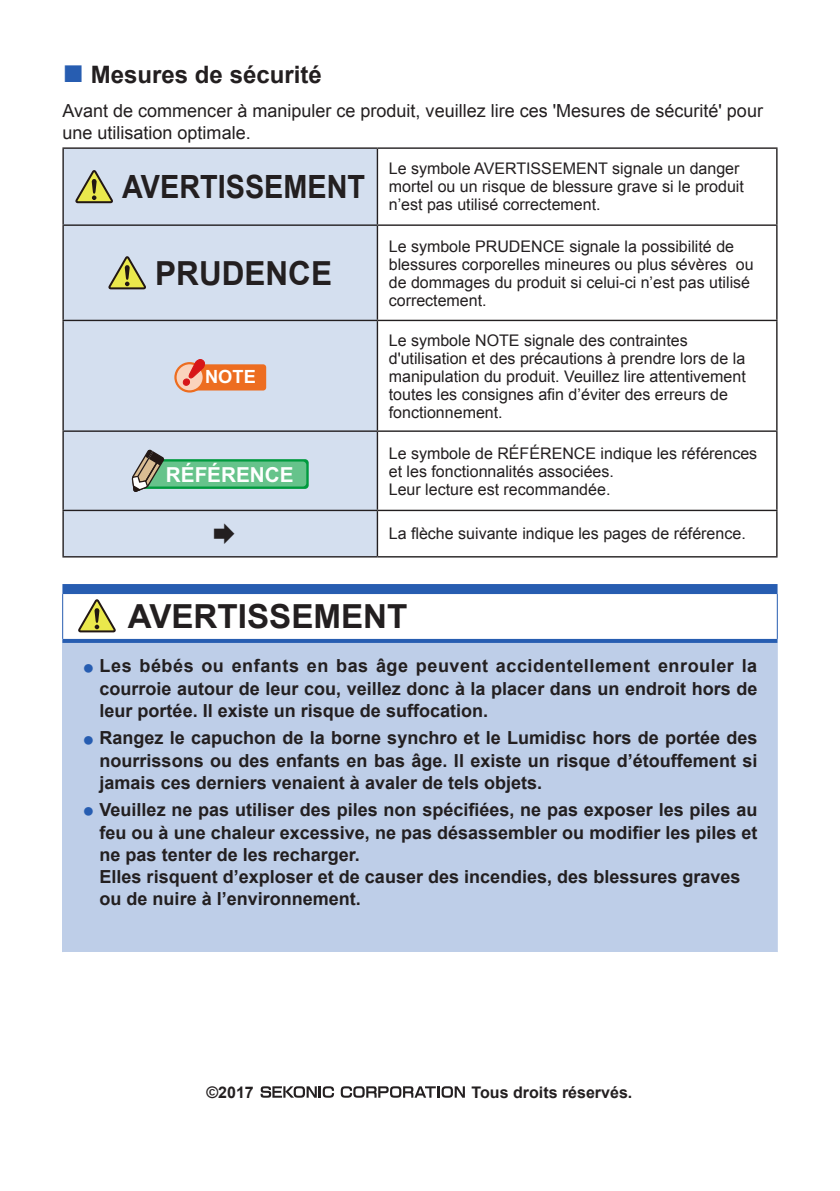
<style>
.page{position:relative;width:840px;height:1191px;background:#fff}
.page>*{position:absolute;margin:0;border:0;box-sizing:border-box;transform-origin:0 0}
._06_Warning_Titleの見出{font:700 33.2px "Arial";color:#231f20}
._06_Warning_Title{font:700 33.2px "Arial";color:#231f20;scale:.95 1}
._06_Warning_Title-2{font:700 32px "Arial";color:#231f20;scale:.9 1}
.t1{font:700 24px "Arial";color:#231f20}
.t2{font:700 20.6px "Arial";color:#fff}
.t3{font:700 18.2px "Arial";color:#fff}
._06_Warning_Text_2{font:700 18px/22.4px "Arial";color:#231f20;text-align:justify}
.t4{font:18px/22px "Arial";color:#231f20}
._07_Table1_text_Regu{font:16px/18px "Arial";color:#231f20}
.t5{font:700 16px "Arial";color:#231f20}
.s1{font-size:36px;color:#275db1}
.s2{font-weight:400;font-size:20px;color:#275db1}
</style>
<div class="page">
<div style="left:64px;top:149px;width:312px;height:407px;background:#d4dfef"></div>
<hr style="left:62px;top:147px;width:315px;height:2px;background:#231f20">
<hr style="left:62px;top:149px;width:2px;height:75px;background:#231f20">
<hr style="left:62px;top:224px;width:315px;height:2px;background:#231f20">
<hr style="left:62px;top:226px;width:2px;height:94px;background:#231f20">
<hr style="left:62px;top:320px;width:315px;height:1px;background:#231f20">
<hr style="left:62px;top:321px;width:2px;height:109px;background:#231f20">
<hr style="left:62px;top:430px;width:315px;height:2px;background:#231f20">
<hr style="left:62px;top:432px;width:2px;height:78px;background:#231f20">
<hr style="left:62px;top:510px;width:315px;height:1px;background:#231f20">
<hr style="left:62px;top:511px;width:2px;height:45px;background:#231f20">
<hr style="left:62px;top:556px;width:315px;height:1px;background:#231f20">
<hr style="left:377px;top:224px;width:400px;height:2px;background:#231f20">
<hr style="left:377px;top:320px;width:400px;height:1px;background:#231f20">
<hr style="left:377px;top:430px;width:400px;height:2px;background:#231f20">
<hr style="left:377px;top:510px;width:400px;height:1px;background:#231f20">
<hr style="left:377px;top:147px;width:400px;height:2px;background:#231f20">
<hr style="left:376px;top:149px;width:2px;height:75px;background:#231f20">
<hr style="left:775px;top:149px;width:2px;height:75px;background:#231f20">
<hr style="left:376px;top:226px;width:2px;height:94px;background:#231f20">
<hr style="left:775px;top:226px;width:2px;height:94px;background:#231f20">
<hr style="left:376px;top:321px;width:2px;height:109px;background:#231f20">
<hr style="left:775px;top:321px;width:2px;height:109px;background:#231f20">
<hr style="left:376px;top:432px;width:2px;height:78px;background:#231f20">
<hr style="left:775px;top:432px;width:2px;height:78px;background:#231f20">
<hr style="left:376px;top:511px;width:2px;height:45px;background:#231f20">
<hr style="left:775px;top:511px;width:2px;height:45px;background:#231f20">
<hr style="left:377px;top:556px;width:400px;height:1px;background:#231f20">
<svg style="left:76px;top:170px;width:37px;height:33px"></svg>
<svg style="left:109px;top:256px;width:37px;height:33px"></svg>
<svg style="left:175px;top:363px;width:29px;height:28px"></svg>
<div style="left:174px;top:362px;width:31px;height:30px;border:2px solid #ed6d20;border-radius:50%"></div>
<svg style="left:181px;top:359px;width:85px;height:31px;background:#e98452"></svg>
<svg style="left:132px;top:450px;width:176px;height:42px;background:#7dbe9b"></svg>
<div style="left:63px;top:641px;width:713px;height:311px;background:#becee8"></div>
<hr style="left:62px;top:643px;width:1px;height:309px;background:#becee8">
<hr style="left:776px;top:643px;width:1px;height:309px;background:#becee8">
<div style="left:62px;top:584px;width:715px;height:10px;background:#275db1"></div>
<hr style="left:62px;top:594px;width:1px;height:45px;background:#275db1">
<hr style="left:776px;top:594px;width:1px;height:45px;background:#275db1">
<hr style="left:62px;top:639px;width:715px;height:4px;background:#275db1">
<svg style="left:79px;top:599px;width:37px;height:33px"></svg>
<svg style="left:260px;top:1086px;width:74px;height:11px"></svg>
<svg style="left:340px;top:1086px;width:124px;height:11px"></svg>
<svg style="left:214px;top:523px;width:20px;height:21px"></svg>
<p class="t1" style="left:62px;top:59px;width:261px"><span class="s1">■</span> Mesures de sécurité</p>
<p class="t4" style="left:62px;top:100px;width:701px">Avant de commencer à manipuler ce produit, veuillez lire ces 'Mesures de sécurité' pour une utilisation optimale.</p>
<p class="_06_Warning_Title-2" style="left:122px;top:165px;width:271px">AVERTISSEMENT</p>
<p class="_07_Table1_text_Regu" style="left:388px;top:160px;width:356px">Le symbole AVERTISSEMENT signale un danger mortel ou un risque de blessure grave si le produit n’est pas utilisé correctement.</p>
<p class="_06_Warning_Title" style="left:155px;top:251px;width:187px">PRUDENCE</p>
<p class="t3" style="left:205px;top:365px;width:52px">NOTE</p>
<p class="t2" style="left:166px;top:461px;width:129px">RÉFÉRENCE</p>
<p class="_07_Table1_text_Regu" style="left:388px;top:237px;width:366px">Le symbole PRUDENCE signale la possibilité de blessures corporelles mineures ou plus sévères ou de dommages du produit si celui-ci n’est pas utilisé correctement.</p>
<p class="_07_Table1_text_Regu" style="left:388px;top:331px;width:358px">Le symbole NOTE signale des contraintes d'utilisation et des précautions à prendre lors de la manipulation du produit. Veuillez lire attentivement toutes les consignes afin d’éviter des erreurs de fonctionnement.</p>
<p class="_07_Table1_text_Regu" style="left:388px;top:444px;width:370px">Le symbole de RÉFÉRENCE indique les références et les fonctionnalités associées.</p>
<p class="_07_Table1_text_Regu" style="left:388px;top:480px;width:223px">Leur lecture est recommandée.</p>
<p class="_07_Table1_text_Regu" style="left:388px;top:525px;width:358px">La flèche suivante indique les pages de référence.</p>
<p class="_06_Warning_Titleの見出" style="left:128px;top:594px;width:281px">AVERTISSEMENT</p>
<p class="_06_Warning_Text_2" style="left:99px;top:655px;width:659px;text-indent:-17px"><span class="s2">●</span> Les bébés ou enfants en bas âge peuvent accidentellement enrouler la courroie autour de leur cou, veillez donc à la placer dans un endroit hors de leur portée. Il existe un risque de suffocation.</p>
<p class="_06_Warning_Text_2" style="left:99px;top:727px;width:659px;text-indent:-17px"><span class="s2">●</span> Rangez le capuchon de la borne synchro et le Lumidisc hors de portée des nourrissons ou des enfants en bas âge. Il existe un risque d’étouffement si jamais ces derniers venaient à avaler de tels objets.</p>
<p class="_06_Warning_Text_2" style="left:99px;top:798px;width:659px;text-indent:-17px"><span class="s2">●</span> Veuillez ne pas utiliser des piles non spécifiées, ne pas exposer les piles au feu ou à une chaleur excessive, ne pas désassembler ou modifier les piles et ne pas tenter de les recharger.</p>
<p class="_06_Warning_Text_2" style="left:99px;top:866px;width:642px">Elles risquent d’exploser et de causer des incendies, des blessures graves ou de nuire à l’environnement.</p>
<p class="t5" style="left:206px;top:1081px;width:49px">©2017</p>
<p class="t5" style="left:471px;top:1081px;width:162px">Tous droits réservés.</p>
</div>
